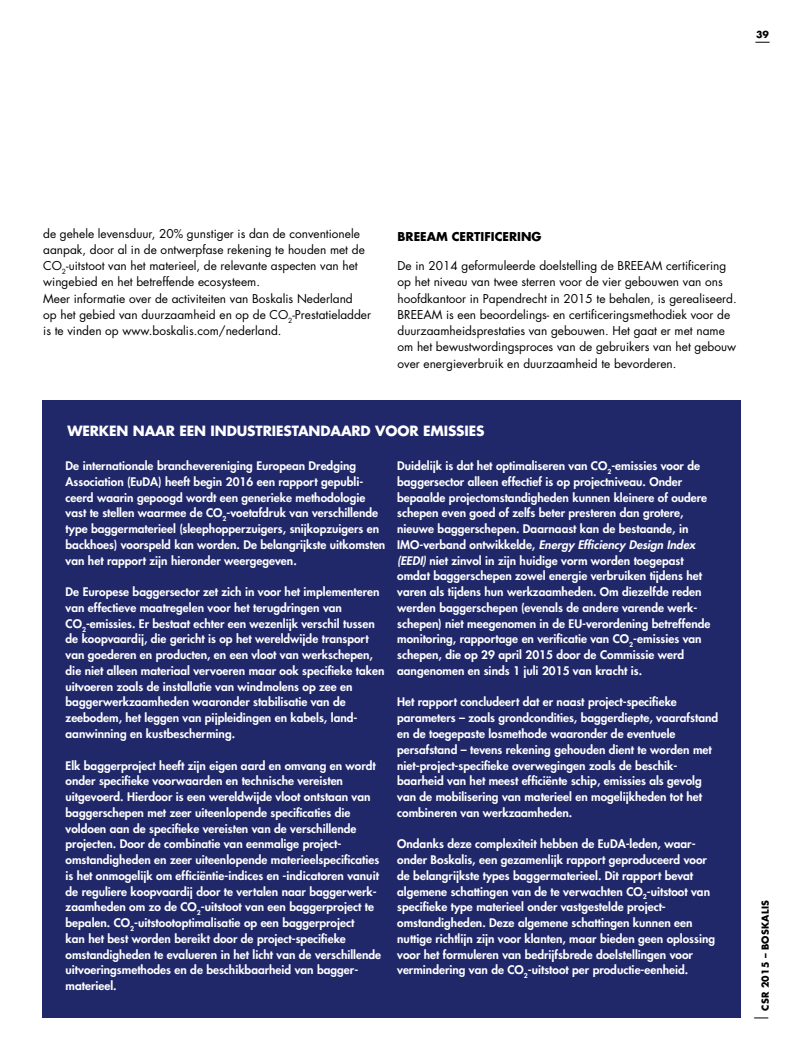
<style>
.page{position:relative;width:798px;height:1053px;background:#fff}
.page>*{position:absolute;margin:0;border:0;box-sizing:border-box;transform-origin:0 0}
.t1{font:700 13.75px "Futura Std";letter-spacing:-.01em;color:#fff}
.t2{font:11.88px/16.2px "Futura Std";color:#000}
.t3{font:700 11.88px "Futura Std";color:#000}
.t4{font:800 11.5px/15.8px "Futura Std";color:#fff}
.t5{font:700 9.38px "Futura Std";letter-spacing:.02em;color:#000}
.s1{font-style:italic}
</style>
<div class="page">
<svg style="left:755px;top:42px;width:14px;height:1px"></svg>
<svg style="left:754px;top:1017px;width:14px;height:1px"></svg>
<div style="left:43px;top:400px;width:698px;height:618px;background:#20286a"></div>
<p class="t5" style="left:755px;top:29px;width:14px">39</p>
<p class="t2" style="left:43px;top:225px;width:329px">de gehele levensduur, 20% gunstiger is dan de conventionele aanpak, door al in de ontwerpfase rekening te houden met de CO<sub>2</sub>-uitstoot van het materieel, de relevante aspecten van het wingebied en het betreffende ecosysteem.<br>Meer informatie over de activiteiten van Boskalis Nederland<br>op het gebied van duurzaamheid en op de CO<sub>2</sub>-Prestatieladder is te vinden op www.boskalis.com/nederland.</p>
<p class="t3" style="left:397px;top:228px;width:25px">BREEA</p>
<p class="t3" style="left:436px;top:228px;width:106px">M CERTIFICERING</p>
<p class="t2" style="left:397px;top:258px;width:340px">De in 2014 geformuleerde doelstelling de BREEAM certificering op het niveau van twee sterren voor de vier gebouwen van ons hoofdkantoor in Papendrecht in 2015 te behalen, is gerealiseerd.<br>BREEAM is een beoordelings- en certificeringsmethodiek voor de duurzaamheidsprestaties van gebouwen. Het gaat er met name om het bewustwordingsproces van de gebruikers van het gebouw over energieverbruik en duurzaamheid te bevorderen.</p>
<p class="t1" style="left:67px;top:421px;width:418px">WERKEN NAAR EE N INDUSTRIESTANDAARD VOOR EMISSIES</p>
<p class="t4" style="left:66px;top:458px;width:321px">De internationale branchevereniging European Dredging Association (EuDA) heeft begin 2016 een rapport gepubli&shy;ceerd waarin gepoogd wordt een generieke methodologie vast te stellen waarmee de CO<sub>2</sub>-voetafdruk van verschillende type baggermaterieel (sleephopperzuigers, snijkopzuigers en backhoes) voorspeld kan worden. De belangrijkste uitkomsten van het rapport zijn hieronder weergegeven.</p>
<p class="t4" style="left:66px;top:584px;width:320px">De Europese baggersector zet zich in voor het implementeren van effectieve maatregelen voor het terugdringen van CO<sub>2</sub>-emissies. Er bestaat echter een wezenlijk verschil tussen de koopvaardij, die gericht is op het wereldwijde transport van goederen en producten, en een vloot van werkschepen, die niet alleen materiaal vervoeren maar ook specifieke taken uitvoeren zoals de installatie van windmolens op zee en baggerwerkzaamheden waaronder stabilisatie van de zeebodem, het leggen van pijpleidingen en kabels, land&shy;aanwinning en kustbescherming.</p>
<p class="t4" style="left:66px;top:757px;width:317px">Elk baggerproject heeft zijn eigen aard en omvang en wordt onder specifieke voorwaarden en technische vereisten uitgevoerd. Hierdoor is een wereldwijde vloot ontstaan van baggerschepen met zeer uiteenlopende specificaties die voldoen aan de specifieke vereisten van de verschillende projecten. Door de combinatie van eenmalige project&shy;omstandigheden en zeer uiteenlopende materieelspecificaties is het onmogelijk om efficiëntie-indices en -indicatoren vanuit de reguliere koopvaardij door te vertalen naar baggerwerk&shy;zaamheden om zo de CO<sub>2</sub>-uitstoot van een baggerproject te bepalen. CO<sub>2</sub>-uitstootoptimalisatie op een baggerproject<br>kan het best worden bereikt door de project-specifieke omstandigheden te evalueren in het licht van de verschillende uitvoeringsmethodes en de beschikbaarheid van bagger&shy;materieel.</p>
<p class="t4" style="left:397px;top:458px;width:315px">Duidelijk is dat het optimaliseren van CO<sub>2</sub>-emissies voor de baggersector alleen effectief is op projectniveau. Onder bepaalde projectomstandigheden kunnen kleinere of oudere schepen even goed of zelfs beter presteren dan grotere, nieuwe baggerschepen. Daarnaast kan de bestaande, in IMO-verband ontwikkelde, <span class="s1">Energy Efficiency Design Index (EEDI)</span> niet zinvol in zijn huidige vorm worden toegepast omdat baggerschepen zowel energie verbruiken tijdens het varen als tijdens hun werkzaamheden. Om diezelfde reden werden baggerschepen (evenals de andere varende werk&shy;schepen) niet meegenomen in de EU-verordening betreffende monitoring, rapportage en verificatie van CO<sub>2</sub>-emissies van schepen, die op 29 april 2015 door de Commissie werd aangenomen en sinds 1 juli 2015 van kracht is.</p>
<p class="t4" style="left:397px;top:694px;width:322px">Het rapport concludeert dat er naast project-specifieke parameters – zoals grondcondities, baggerdiepte, vaarafstand en de toegepaste losmethode waaronder de eventuele persafstand – tevens rekening gehouden dient te worden met niet-project-specifieke overwegingen zoals de beschik&shy;baarheid van het meest efficiënte schip, emissies als gevolg van de mobilisering van materieel en mogelijkheden tot het combineren van werkzaamheden.</p>
<p class="t4" style="left:397px;top:836px;width:319px">Ondanks deze complexiteit hebben de EuDA-leden, waar&shy;onder Boskalis, een gezamenlijk rapport geproduceerd voor de belangrijkste types baggermaterieel. Dit rapport bevat algemene schattingen van de te verwachten CO<sub>2</sub>-uitstoot van specifieke type materieel onder vastgestelde project&shy;omstandigheden. Deze algemene schattingen kunnen een nuttige richtlijn zijn voor klanten, maar bieden geen oplossing voor het formuleren van bedrijfsbrede doelstellingen voor vermindering van de CO<sub>2</sub>-uitstoot per productie-eenheid.</p>
<p class="t5" style="left:758px;top:1010px;width:111px;rotate:-90deg">CSR 2015 – BOSKALIS</p>
</div>
